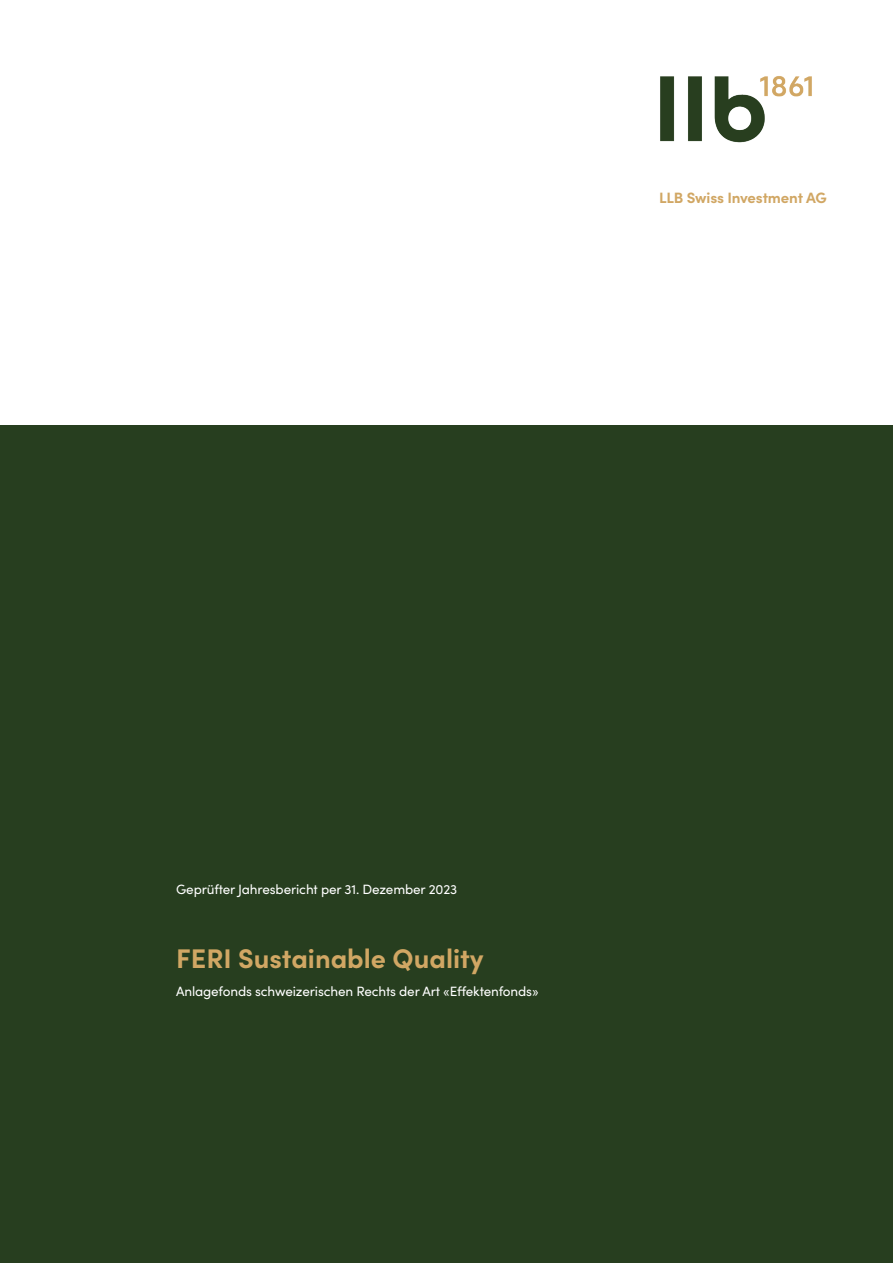
<style>
.page{position:relative;width:893px;height:1263px;background:#fff}
.page>*{position:absolute;margin:0;border:0;box-sizing:border-box;transform-origin:0 0}
.t1{font:700 27px "Sofia Pro";color:#d1a764}
.t2{font:700 15px "Sofia Pro";letter-spacing:-.01em;color:#d1a764}
.t3{font:13.5px "Sofia Pro";letter-spacing:-.01em;color:#fff}
</style>
<div class="page">
<div style="left:0;top:425px;width:893px;height:838px;background:#273e1f"></div>
<img style="left:660px;top:76px;width:152px;height:67px">
<p class="t2" style="left:659px;top:186px;width:169px">LLB Swiss Investment AG</p>
<p class="t3" style="left:176px;top:880px;width:283px">Geprüfter Jahresbericht per 31. Dezember 2023</p>
<h1 class="t1" style="left:176px;top:937px;width:309px">FERI Sustainable Quality</h1>
<p class="t3" style="left:176px;top:982px;width:364px">Anlagefonds schweizerischen Rechts der Art «Effektenfonds»</p>
</div>
